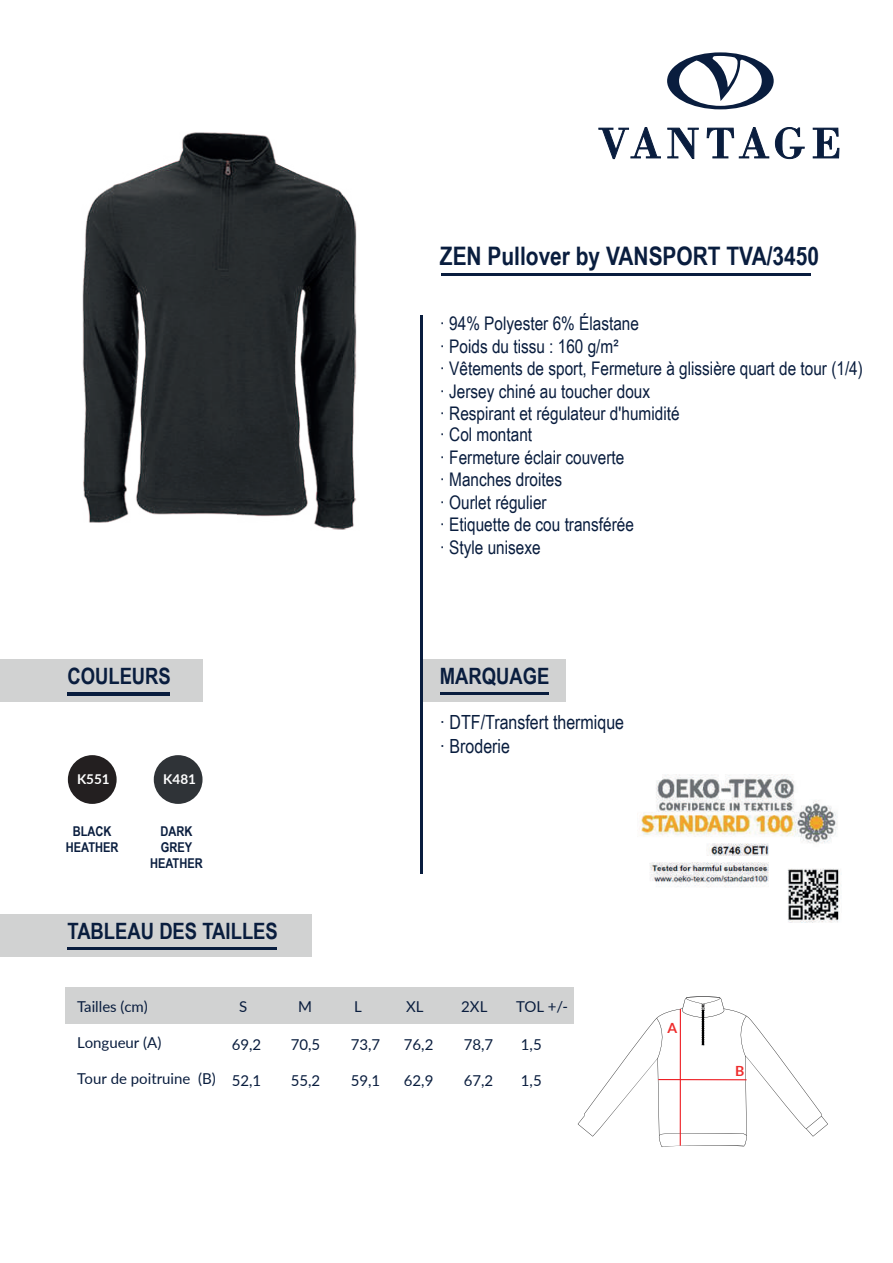
<style>
.page{position:relative;width:893px;height:1263px;background:#fff}
.page>*{position:absolute;margin:0;border:0;box-sizing:border-box;transform-origin:0 0}
.t1{font:700 25.5px "Arial Narrow";color:#091d3e}
.t2{font:700 22.5px "Arial Narrow";color:#091d3e}
.t3{font:19.5px/23.4px "Arial Narrow";color:#091d3e}
.t4{font:18.75px/22.4px "Arial Narrow";color:#091d3e}
.t5{font:15px "Lato";color:#091d3e}
.t6{font:700 14.1px "Lato";color:#ee2d2d}
.t7{font:700 13.5px/16.2px "Arial Narrow";color:#091d3e;text-align:center}
.t8{font:700 13.5px "Lato";color:#fff}
</style>
<div class="page">
<div style="left:0;top:659px;width:203px;height:42px;background:#d1d2d2"></div>
<div style="left:0;top:914px;width:312px;height:42px;background:#d1d2d2"></div>
<div style="left:420px;top:659px;width:145px;height:42px;background:#d1d2d2"></div>
<svg style="left:598px;top:127px;width:63px;height:32px"></svg>
<svg style="left:667px;top:127px;width:32px;height:32px"></svg>
<svg style="left:706px;top:127px;width:63px;height:32px"></svg>
<svg style="left:775px;top:127px;width:30px;height:32px"></svg>
<svg style="left:812px;top:127px;width:28px;height:32px"></svg>
<svg style="left:667px;top:52px;width:107px;height:57px"></svg>
<div style="left:65px;top:987px;width:509px;height:37px;background:#d1d2d2"></div>
<div style="left:68px;top:755px;width:49px;height:49px;background:#231f20;border-radius:50%"></div>
<div style="left:154px;top:755px;width:49px;height:49px;background:#2f3337;border-radius:50%"></div>
<img style="left:82px;top:132px;width:275px;height:398px">
<hr style="left:420px;top:315px;width:3px;height:559px;background:#091d3e">
<hr style="left:441px;top:274px;width:369px;height:2px;background:#091d3e">
<hr style="left:67px;top:692px;width:103px;height:3px;background:#091d3e">
<hr style="left:67px;top:947px;width:210px;height:3px;background:#091d3e">
<hr style="left:440px;top:692px;width:109px;height:3px;background:#091d3e">
<img style="left:641px;top:774px;width:199px;height:148px">
<svg style="left:578px;top:996px;width:250px;height:151px"></svg>
<hr style="left:680px;top:1009px;width:1px;height:137px;background:#ee1d23">
<hr style="left:658px;top:1079px;width:88px;height:1px;background:#ee1d23">
<h1 class="t1" style="left:440px;top:237px;width:381px">ZEN Pullover by VANSPORT TVA/3450</h1>
<p class="t2" style="left:67px;top:659px;width:105px">COULEURS</p>
<p class="t8" style="left:77px;top:769px;width:34px">K551</p>
<p class="t7" style="left:66px;top:822px;width:54px">BLACK<br>HEATHER</p>
<p class="t8" style="left:163px;top:769px;width:34px">K481</p>
<p class="t7" style="left:150px;top:822px;width:54px">DARK<br>GREY<br>HEATHER</p>
<p class="t2" style="left:67px;top:914px;width:212px">TABLEAU DES TAILLES</p>
<p class="t4" style="left:440px;top:312px;width:425px">· 94% Polyester 6% Élastane<br>· Poids du tissu : 160 g/m²<br>· Vêtements de sport, Fermeture à glissière quart de tour (1/4) · Jersey chiné au toucher doux<br>· Respirant et régulateur d'humidité<br>· Col montant<br>· Fermeture éclair couverte<br>· Manches droites<br>· Ourlet régulier<br>· Etiquette de cou transférée<br>· Style unisexe</p>
<p class="t2" style="left:440px;top:659px;width:111px">MARQUAGE</p>
<p class="t3" style="left:440px;top:710px;width:186px">· DTF/Transfert thermique · Broderie</p>
<p class="t5" style="left:77px;top:996px;width:72px">Tailles (cm)</p>
<p class="t5" style="left:239px;top:996px;width:10px">S</p>
<p class="t5" style="left:298px;top:996px;width:15px">M</p>
<p class="t5" style="left:354px;top:996px;width:9px">L</p>
<p class="t5" style="left:406px;top:996px;width:19px">XL</p>
<p class="t5" style="left:461px;top:996px;width:28px">2XL</p>
<p class="t5" style="left:516px;top:996px;width:53px">TOL +/-</p>
<p class="t5" style="left:77px;top:1032px;width:86px">Longueur (A)</p>
<p class="t5" style="left:77px;top:1068px;width:140px">Tour de poitruine (B)</p>
<p class="t5" style="left:232px;top:1033px;width:31px">69,2</p>
<p class="t5" style="left:291px;top:1033px;width:31px">70,5</p>
<p class="t5" style="left:351px;top:1033px;width:31px">73,7</p>
<p class="t5" style="left:404px;top:1033px;width:31px">76,2</p>
<p class="t5" style="left:464px;top:1033px;width:31px">78,7</p>
<p class="t5" style="left:521px;top:1033px;width:22px">1,5</p>
<p class="t5" style="left:232px;top:1069px;width:31px">52,1</p>
<p class="t5" style="left:291px;top:1069px;width:31px">55,2</p>
<p class="t5" style="left:351px;top:1069px;width:31px">59,1</p>
<p class="t5" style="left:404px;top:1069px;width:31px">62,9</p>
<p class="t5" style="left:464px;top:1069px;width:31px">67,2</p>
<p class="t5" style="left:521px;top:1069px;width:22px">1,5</p>
<p class="t6" style="left:667px;top:1018px;width:11px">A</p>
<p class="t6" style="left:735px;top:1060px;width:11px">B</p>
</div>
